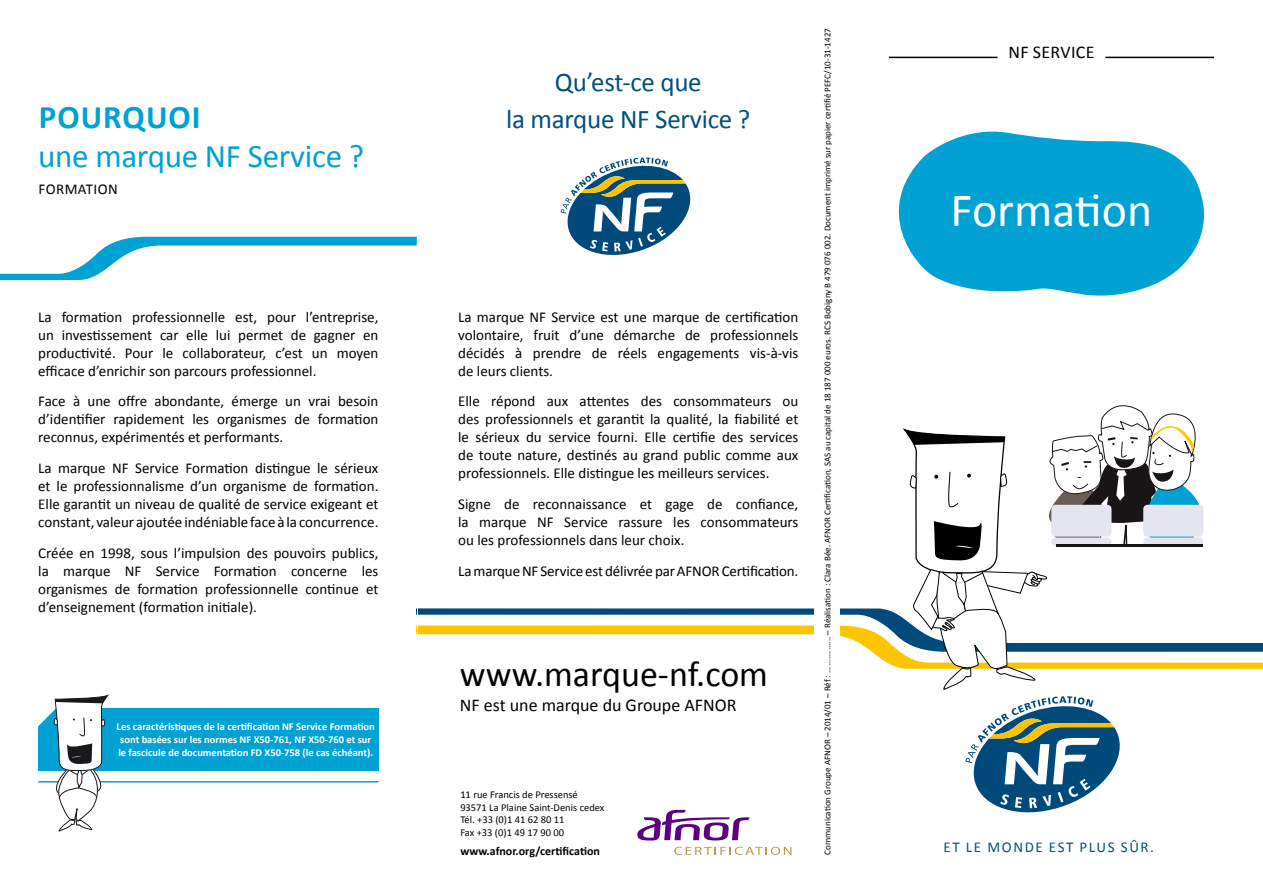
<style>
.page{position:relative;width:1263px;height:893px;background:#fff}
.page>*{position:absolute;margin:0;border:0;box-sizing:border-box;transform-origin:0 0}
.t1{font:48px "Calibri";color:#fff}
.t2{font:36px "Calibri";color:#000}
.t3{font:33px "Calibri";letter-spacing:-.01em;color:#00a2d3}
.t4{font:700 33px "Calibri";letter-spacing:.03em;color:#00a2d3}
.t5{font:27px/36.6px "Calibri";letter-spacing:-.01em;color:#00507e;text-align:center}
.t6{font:18px "Calibri";color:#000}
.t7{font:18px "Calibri";letter-spacing:.02em;color:#000}
.t8{font:15px/18px "Calibri";color:#000;text-align:justify}
.t9{font:15px "Calibri";letter-spacing:.11em;color:#00507e}
.t10{font:15px "Calibri";letter-spacing:.03em;color:#000}
.t11{font:700 12px "Calibri";color:#000}
.t12{font:700 10.5px/12.6px "Calibri";color:#fff}
.t13{font:10.5px/12.6px "Calibri";color:#000}
.t14{font:9px "Calibri";color:#000}
</style>
<div class="page">
<svg style="left:898px;top:131px;width:306px;height:165px;fill:#00a2d3"></svg>
<svg style="left:560px;top:158px;width:131px;height:97px"></svg>
<hr style="left:889px;top:57px;width:108px;height:1px;background:#000">
<hr style="left:1105px;top:57px;width:109px;height:1px;background:#000">
<svg style="left:0;top:237px;width:417px;height:43px"></svg>
<hr style="left:38px;top:781px;width:340px;height:1px;background:#00a2d3">
<div style="left:38px;top:708px;width:340px;height:62px;background:#00a2d3"></div>
<svg style="left:38px;top:694px;width:70px;height:137px"></svg>
<svg style="left:674px;top:847px;width:117px;height:8px"></svg>
<svg style="left:418px;top:405px;width:845px;height:435px"></svg>
<h3 class="t4" style="left:39px;top:96px;width:163px">POURQUOI</h3>
<h3 class="t3" style="left:38px;top:135px;width:327px">une marque NF Service ?</h3>
<p class="t10" style="left:39px;top:179px;width:81px">FORMATION</p>
<p class="t8" style="left:38px;top:308px;width:342px">La formation professionnelle est, pour l’entreprise, un investissement car elle lui permet de gagner en productivité. Pour le collaborateur, c’est un moyen efficace d’enrichir son parcours professionnel.</p>
<p class="t8" style="left:38px;top:392px;width:342px">Face à une offre abondante, émerge un vrai besoin d’identifier rapidement les organismes de formation reconnus, expérimentés et performants.</p>
<p class="t8" style="left:38px;top:459px;width:342px">La marque NF Service Formation distingue le sérieux et le professionnalisme d’un organisme de formation.<br>Elle garantit un niveau de qualité de service exigeant et constant, valeur ajoutée indéniable face à la concurrence.</p>
<p class="t8" style="left:38px;top:544px;width:342px">Créée en 1998, sous l’impulsion des pouvoirs publics, la marque NF Service Formation concerne les organismes de formation professionnelle continue et d’enseignement (formation initiale).</p>
<p class="t12" style="left:117px;top:721px;width:260px">Les caractéristiques de la certification NF Service Formation sont basées sur les normes NF X50-761, NF X50-760 et sur le fascicule de documentation FD X50-758 (le cas échéant).</p>
<h3 class="t5" style="left:506px;top:64px;width:246px">Qu’est-ce que<br>la marque NF Service ?</h3>
<p class="t8" style="left:458px;top:308px;width:342px">La marque NF Service est une marque de certification volontaire, fruit d’une démarche de professionnels décidés à prendre de réels engagements vis-à-vis de leurs clients.</p>
<p class="t8" style="left:458px;top:392px;width:342px">Elle répond aux attentes des consommateurs ou des professionnels et garantit la qualité, la fiabilité et le sérieux du service fourni. Elle certifie des services de toute nature, destinés au grand public comme aux professionnels. Elle distingue les meilleurs services.</p>
<p class="t8" style="left:458px;top:495px;width:342px">Signe de reconnaissance et gage de confiance, la marque NF Service rassure les consommateurs ou les professionnels dans leur choix.</p>
<p class="t8" style="left:458px;top:562px;width:342px">La marque NF Service est délivrée par AFNOR Certification.</p>
<h2 class="t2" style="left:460px;top:651px;width:310px">www.marque-nf.com</h2>
<p class="t6" style="left:460px;top:694px;width:278px">NF est une marque du Groupe AFNOR</p>
<p class="t13" style="left:460px;top:788px;width:146px">11 rue Francis de Pressensé<br>93571 La Plaine Saint-Denis cedex<br>Tél. +33 (0)1 41 62 80 11<br>Fax +33 (0)1 49 17 90 00</p>
<p class="t11" style="left:460px;top:843px;width:141px">www.afnor.org/certification</p>
<p class="t14" style="left:822px;top:855px;width:828px;rotate:-90deg">Communication Groupe AFNOR – 2014/01 – Réf : ................ – Réalisation : Clara Bée. AFNOR Certification, SAS au capital de 18 187 000 euros. RCS Bobigny B 479 076 002. Document imprimé sur papier certifié PEFC/10-31-1427</p>
<p class="t7" style="left:1008px;top:41px;width:88px">NF SERVICE</p>
<h1 class="t1" style="left:950px;top:180px;width:203px">Formation</h1>
<p class="t9" style="left:944px;top:837px;width:212px">ET LE MONDE EST PLUS SÛR.</p>
</div>
